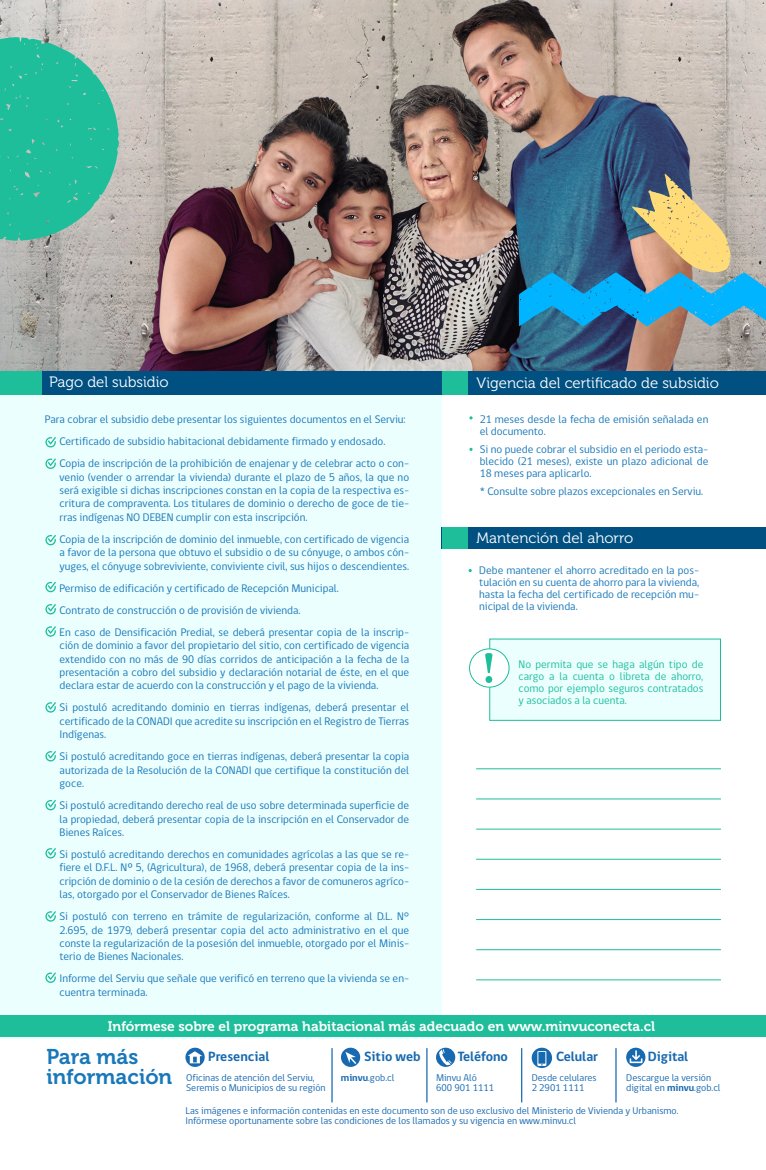
<style>
.page{position:relative;width:766px;height:1170px;background:#fff}
.page>*{position:absolute;margin:0;border:0;box-sizing:border-box;transform-origin:0 0}
.t1{font:21.25px/20px "Museo 700";color:#1978b9}
.t2{font:15px "Museo 300";color:#fff}
.t3{font:13.75px "Museo 700";color:#fff}
.t4{font:700 13.75px "gob CL";color:#1769b0}
.t5{font:11.25px/13.4px "gob CL";color:#1978b9;text-align:justify}
.t6{font:11.25px/12.1px "gob CL";color:#1ebe9b;text-align:justify}
.subtitulos{font:10px/10px "gob CL";color:#1769b0}
.s1{font-weight:700}
</style>
<div class="page">
<img style="left:0;top:0;width:765px;height:371px">
<div style="left:0;top:391px;width:442px;height:648px;background:#ebffff"></div>
<svg style="left:45px;top:437px;width:11px;height:10px"></svg>
<svg style="left:45px;top:458px;width:11px;height:11px"></svg>
<svg style="left:45px;top:535px;width:11px;height:10px"></svg>
<svg style="left:45px;top:582px;width:11px;height:10px"></svg>
<svg style="left:45px;top:604px;width:11px;height:10px"></svg>
<svg style="left:45px;top:626px;width:11px;height:10px"></svg>
<svg style="left:45px;top:702px;width:11px;height:10px"></svg>
<svg style="left:45px;top:751px;width:11px;height:10px"></svg>
<svg style="left:45px;top:800px;width:11px;height:10px"></svg>
<svg style="left:45px;top:848px;width:11px;height:10px"></svg>
<svg style="left:45px;top:911px;width:11px;height:10px"></svg>
<svg style="left:45px;top:972px;width:11px;height:10px"></svg>
<div style="left:19px;top:371px;width:423px;height:24px;background:#005082"></div>
<div style="left:489px;top:638px;width:231px;height:82px;background:#ebffff"></div>
<div style="left:469px;top:648px;width:40px;height:39px;background:#fff;border-radius:50%"></div>
<div style="left:469px;top:648px;width:40px;height:39px;border:1px solid #1ebe9b;border-radius:50%"></div>
<svg style="left:485px;top:653px;width:7px;height:30px"></svg>
<div style="left:442px;top:371px;width:323px;height:24px;background:#005082"></div>
<div style="left:442px;top:526px;width:323px;height:22px;background:#005082"></div>
<div style="left:0;top:1014px;width:765px;height:22px;background:#1ebe9b"></div>
<div style="left:0;top:371px;width:41px;height:24px;background:#1ebe9b"></div>
<div style="left:442px;top:371px;width:25px;height:24px;background:#1ebe9b"></div>
<div style="left:442px;top:526px;width:25px;height:22px;background:#1ebe9b"></div>
<hr style="left:476px;top:768px;width:244px;height:1px;background:#1ebe9b">
<hr style="left:476px;top:889px;width:244px;height:1px;background:#1ebe9b">
<hr style="left:476px;top:828px;width:244px;height:1px;background:#1ebe9b">
<hr style="left:476px;top:949px;width:244px;height:1px;background:#1ebe9b">
<hr style="left:476px;top:798px;width:244px;height:1px;background:#1ebe9b">
<hr style="left:476px;top:919px;width:244px;height:1px;background:#1ebe9b">
<hr style="left:476px;top:858px;width:244px;height:1px;background:#1ebe9b">
<hr style="left:476px;top:979px;width:244px;height:1px;background:#1ebe9b">
<svg style="left:0;top:37px;width:119px;height:204px;background:#40bea1"></svg>
<svg style="left:519px;top:174px;width:246px;height:152px;background:#6292a2"></svg>
<svg style="left:436px;top:1047px;width:19px;height:19px"></svg>
<svg style="left:439px;top:1049px;width:12px;height:16px"></svg>
<svg style="left:185px;top:1047px;width:20px;height:19px"></svg>
<svg style="left:187px;top:1051px;width:15px;height:12px"></svg>
<svg style="left:341px;top:1047px;width:19px;height:19px"></svg>
<svg style="left:345px;top:1051px;width:11px;height:12px"></svg>
<svg style="left:626px;top:1047px;width:19px;height:19px"></svg>
<svg style="left:531px;top:1047px;width:21px;height:20px"></svg>
<svg style="left:537px;top:1050px;width:9px;height:15px"></svg>
<hr style="left:331px;top:1048px;width:1px;height:54px;background:#1769b0">
<hr style="left:615px;top:1048px;width:1px;height:54px;background:#1769b0">
<hr style="left:426px;top:1048px;width:1px;height:54px;background:#1769b0">
<hr style="left:521px;top:1048px;width:1px;height:54px;background:#1769b0">
<svg style="left:629px;top:1049px;width:13px;height:14px"></svg>
<p class="t2" style="left:49px;top:374px;width:121px">Pago del subsidio</p>
<p class="t5" style="left:45px;top:413px;width:362px">Para cobrar el subsidio debe presentar los siguientes documentos en el Serviu:</p>
<p class="t5" style="left:59px;top:435px;width:327px">Certificado de subsidio habitacional debidamente firmado y endosado.</p>
<p class="t5" style="left:59px;top:457px;width:351px">Copia de inscripción de la prohibición de enajenar y de celebrar acto o con&shy;venio (vender o arrendar la vivienda) durante el plazo de 5 años, la que no será exigible si dichas inscripciones constan en la copia de la respectiva es&shy;critura de compraventa. Los titulares de dominio o derecho de goce de tie&shy;rras indígenas NO DEBEN cumplir con esta inscripción.</p>
<p class="t5" style="left:59px;top:532px;width:351px">Copia de la inscripción de dominio del inmueble, con certificado de vigencia a favor de la persona que obtuvo el subsidio o de su cónyuge, o ambos cón&shy;yuges, el cónyuge sobreviviente, conviviente civil, sus hijos o descendientes.</p>
<p class="t5" style="left:59px;top:581px;width:281px">Permiso de edificación y certificado de Recepción Municipal.</p>
<p class="t5" style="left:59px;top:603px;width:242px">Contrato de construcción o de provisión de vivienda.</p>
<p class="t5" style="left:59px;top:625px;width:351px">En caso de Densificación Predial, se deberá presentar copia de la inscrip&shy;ción de dominio a favor del propietario del sitio, con certificado de vigencia extendido con no más de 90 días corridos de anticipación a la fecha de la presentación a cobro del subsidio y declaración notarial de éste, en el que declara estar de acuerdo con la construcción y el pago de la vivienda.</p>
<p class="t5" style="left:59px;top:701px;width:351px">Si postuló acreditando dominio en tierras indígenas, deberá presentar el certificado de la CONADI que acredite su inscripción en el Registro de Tierras Indígenas.</p>
<p class="t5" style="left:59px;top:750px;width:351px">Si postuló acreditando goce en tierras indígenas, deberá presentar la copia autorizada de la Resolución de la CONADI que certifique la constitución del goce.</p>
<p class="t5" style="left:59px;top:798px;width:351px">Si postuló acreditando derecho real de uso sobre determinada superficie de la propiedad, deberá presentar copia de la inscripción en el Conservador de Bienes Raíces.</p>
<p class="t5" style="left:59px;top:847px;width:351px">Si postuló acreditando derechos en comunidades agrícolas a las que se re&shy;fiere el D.F.L. Nº 5, (Agricultura), de 1968, deberá presentar copia de la ins&shy;cripción de dominio o de la cesión de derechos a favor de comuneros agríco&shy;las, otorgado por el Conservador de Bienes Raíces.</p>
<p class="t5" style="left:59px;top:909px;width:351px">Si postuló con terreno en trámite de regularización, conforme al D.L. N° 2.695, de 1979, deberá presentar copia del acto administrativo en el que conste la regularización de la posesión del inmueble, otorgado por el Minis&shy;terio de Bienes Nacionales.</p>
<p class="t5" style="left:59px;top:972px;width:351px">Informe del Serviu que señale que verificó en terreno que la vivienda se en&shy;cuentra terminada.</p>
<p class="t2" style="left:476px;top:374px;width:244px">Vigencia del certificado de subsidio</p>
<p class="t5" style="left:479px;top:413px;width:230px;line-height:12.1px">21 meses desde la fecha de emisión señalada en el documento.</p>
<p class="t5" style="left:479px;top:443px;width:230px;line-height:12.1px">Si no puede cobrar el subsidio en el periodo esta&shy;blecido (21 meses), existe un plazo adicional de 18 meses para aplicarlo.</p>
<p class="t5" style="left:479px;top:484px;width:225px">* Consulte sobre plazos excepcionales en Serviu.</p>
<p class="t2" style="left:476px;top:529px;width:158px">Mantención del ahorro</p>
<p class="t5" style="left:479px;top:564px;width:221px;line-height:12.1px">Debe mantener el ahorro acreditado en la pos&shy;tulación en su cuenta de ahorro para la vivienda, hasta la fecha del certificado de recepción mu&shy;nicipal de la vivienda.</p>
<p class="t6" style="left:518px;top:658px;width:186px">No permita que se haga algún tipo de cargo a la cuenta o libreta de ahorro, como por ejemplo seguros contratados y asociados a la cuenta.</p>
<p class="t3" style="left:108px;top:1018px;width:548px">Infórmese sobre el programa habitacional más adecuado en www.minvuconecta.cl</p>
<p class="t1" style="left:47px;top:1046px;width:127px">Para más información</p>
<p class="t4" style="left:208px;top:1046px;width:63px">Presencial</p>
<p class="t4" style="left:364px;top:1046px;width:58px">Sitio web</p>
<p class="t4" style="left:457px;top:1046px;width:52px">Teléfono</p>
<p class="t4" style="left:556px;top:1046px;width:44px">Celular</p>
<p class="t4" style="left:647px;top:1046px;width:42px">Digital</p>
<p class="subtitulos" style="left:186px;top:1072px;width:141px">Oficinas de atención del Serviu,<br>Seremis o Municipios de su región</p>
<p class="subtitulos" style="left:341px;top:1072px;width:55px"><span class="s1">minvu</span>.gob.cl</p>
<p class="subtitulos" style="left:626px;top:1072px;width:96px">Descargue la versión digital en <span class="s1">minvu</span>.gob.cl</p>
<p class="subtitulos" style="left:436px;top:1072px;width:42px">Minvu Aló</p>
<p class="subtitulos" style="left:436px;top:1082px;width:60px">600 901 1111</p>
<p class="subtitulos" style="left:531px;top:1072px;width:66px">Desde celulares</p>
<p class="subtitulos" style="left:531px;top:1082px;width:54px">2 2901 1111</p>
<p class="subtitulos" style="left:185px;top:1106px;width:494px">Las imágenes e información contenidas en este documento son de uso exclusivo del Ministerio de Vivienda y Urbanismo.<br>Infórmese oportunamente sobre las condiciones de los llamados y su vigencia en www.minvu.cl</p>
</div>
